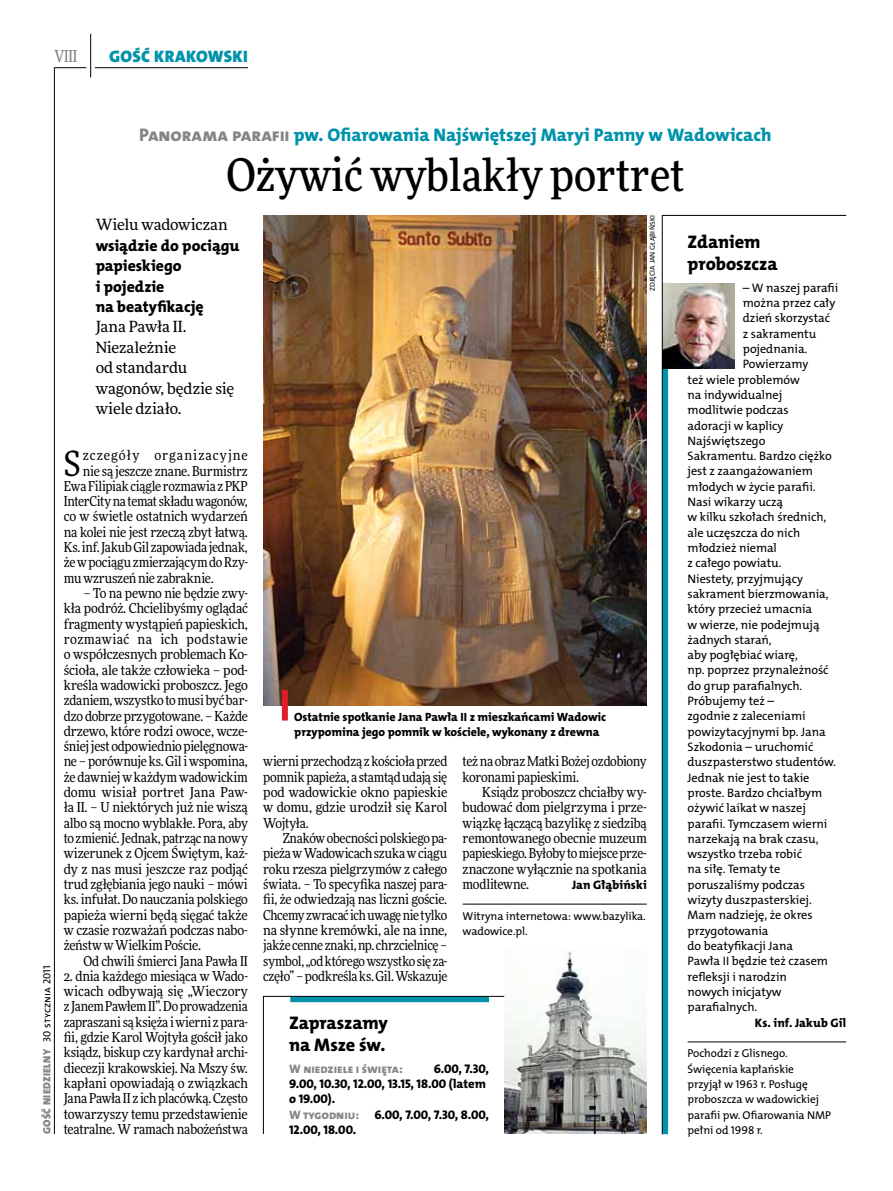
<style>
.page{position:relative;width:893px;height:1191px;background:#fff}
.page>*{position:absolute;margin:0;border:0;box-sizing:border-box;transform-origin:0 0}
.t1{font:500 45px "Freeday Narrow";color:#000}
.t2{font:34.8px "Freeday Narrow News";color:#000}
.t3{font:18.3px "The Mix HP8 Ex Bld";letter-spacing:-.005em;color:#0093aa}
.t4{font:18.3px/21.6px "The Mix HP8 Ex Bld";letter-spacing:-.005em;color:#000}
.t5{font:16.65px "The Mix HP9 Blk";letter-spacing:.02em;color:#0093aa}
.t6{font:500 16.5px "Freeday Narrow";color:#858486;scale:.9 1}
.t7{font:15.75px/20.4px "The Mix HP8 Ex Bld";color:#000}
.t8{font:15.45px/20.4px "Freeday News";letter-spacing:-.01em;color:#000}
.t9{font:13.65px/15.3px "Freeday Narrow News";letter-spacing:-.015em;color:#000;text-align:justify}
.t10{font:13.65px "Freeday Narrow News";letter-spacing:.07em;color:#000}
.t11{font:12.6px/15.3px "The Mix HP8 Ex Bld";letter-spacing:-.005em;color:#000}
.t12{font:12.3px "The Mix HP5 Plain";letter-spacing:-.005em;color:#000}
.t13{font:12.3px "The Mix HP8 Ex Bld";letter-spacing:.005em;color:#000}
.t14{font:12.3px "The Mix HP8 Ex Bld";color:#858486}
.t15{font:12px/15.3px "The Mix HP8 Ex Bld";letter-spacing:-.005em;color:#000}
.t16{font:11.4px/15.3px "The Mix HP5 Plain";letter-spacing:-.005em;color:#000}
.t17{font:10.5px "The Mix HP9 Blk";letter-spacing:.025em;color:#858486}
.t18{font:10.5px "The Mix HP5 Plain";color:#000}
.t19{font:7.2px "The Mix HP5 Plain";letter-spacing:.015em;color:#000}
.s1{color:#858486}
.s2{font-size:12.3px;color:#858486}
</style>
<div class="page">
<hr style="left:54px;top:67px;width:1px;height:1067px;background:#000">
<hr style="left:90px;top:34px;width:1px;height:43px;background:#000">
<hr style="left:54px;top:67px;width:32px;height:1px;background:#000">
<hr style="left:95px;top:67px;width:153px;height:1px;background:#000">
<hr style="left:463px;top:904px;width:184px;height:1px;background:#000">
<img style="left:263px;top:215px;width:384px;height:490px">
<div style="left:282px;top:690px;width:6px;height:30px;background:#df1e2a"></div>
<img style="left:504px;top:950px;width:143px;height:184px">
<svg style="left:263px;top:996px;width:242px;height:138px"></svg>
<svg style="left:662px;top:215px;width:185px;height:919px"></svg>
<p class="t6" style="left:54px;top:46px;width:27px">VIII</p>
<p class="t5" style="left:109px;top:46px;width:140px">GOŚĆ KRAKOWSKI</p>
<h3 class="t3" style="left:139px;top:123px;width:634px"><span class="s1">Panorama parafii</span> pw. Ofiarowania Najświętszej Maryi Panny w Wadowicach</h3>
<h1 class="t1" style="left:226px;top:147px;width:459px">Ożywić wyblakły portret</h1>
<p class="t8" style="left:96px;top:214px;width:133px">Wielu wadowiczan</p>
<p class="t7" style="left:96px;top:235px;width:145px">wsiądzie do pociągu papieskiego<br>i pojedzie<br>na beatyfikację</p>
<p class="t8" style="left:96px;top:316px;width:140px">Jana Pawła II.<br>Niezależnie<br>od standardu wagonów, będzie się wiele działo.</p>
<p class="t18" style="left:40px;top:1042px;width:78px;rotate:-90deg">30 stycznia 2011</p>
<p class="t17" style="left:40px;top:1134px;width:86px;rotate:-90deg">GOŚĆ NIEDZIELNY</p>
<h2 class="t2" style="left:64px;top:442px;width:18px">S</h2>
<p class="t10" style="left:83px;top:447px;width:166px">zczegóły organizacyjne</p>
<p class="t9" style="left:83px;top:463px;width:167px">nie są jeszcze znane. Burmistrz</p>
<p class="t9" style="left:64px;top:478px;width:186px">Ewa Filipiak ciągle rozmawia z PKP</p>
<p class="t9" style="left:64px;top:493px;width:186px">InterCity na temat składu wagonów,</p>
<p class="t9" style="left:64px;top:509px;width:186px">co w świetle ostatnich wydarzeń</p>
<p class="t9" style="left:64px;top:524px;width:186px">na kolei nie jest rzeczą zbyt łatwą.</p>
<p class="t9" style="left:64px;top:539px;width:186px">Ks. inf. Jakub Gil zapowiada jednak,</p>
<p class="t9" style="left:64px;top:555px;width:186px">że w pociągu zmierzającym do Rzy-</p>
<p class="t9" style="left:64px;top:570px;width:151px">mu wzruszeń nie zabraknie.</p>
<p class="t9" style="left:64px;top:585px;width:186px;text-indent:20px">– To na pewno nie będzie zwy&shy;kła podróż. Chcielibyśmy oglądać fragmenty wystąpień papieskich, rozmawiać na ich podstawie o współczesnych problemach Ko&shy;ścioła, ale także człowieka – pod&shy;kreśla wadowicki proboszcz. Jego zdaniem, wszystko to musi być bar&shy;dzo dobrze przygotowane. – Każde drzewo, które rodzi owoce, wcze&shy;śniej jest odpowiednio pielęgnowa&shy;ne – porównuje ks. Gil i wspomina, że dawniej w każdym wadowickim domu wisiał portret Jana Paw&shy;ła II. – U niektórych już nie wiszą albo są mocno wyblakłe. Pora, aby to zmienić. Jednak, patrząc na nowy wizerunek z Ojcem Świętym, każ&shy;dy z nas musi jeszcze raz podjąć trud zgłębiania jego nauki – mówi ks. infułat. Do nauczania polskiego papieża wierni będą sięgać także w czasie rozważań podczas nabo&shy;żeństw w Wielkim Poście.</p>
<p class="t9" style="left:83px;top:953px;width:166px">Od chwili śmierci Jana Pawła II</p>
<p class="t9" style="left:64px;top:968px;width:186px">2. dnia każdego miesiąca w Wado&shy;wicach odbywają się „Wieczory z Janem Pawłem II”. Do prowadzenia zapraszani są księża i wierni z para&shy;fii, gdzie Karol Wojtyła gościł jako ksiądz, biskup czy kardynał archi&shy;diecezji krakowskiej. Na Mszy św. kapłani opowiadają o związkach Jana Pawła II z ich placówką. Często towarzyszy temu przedstawienie teatralne. W ramach nabożeństwa</p>
<p class="t19" style="left:648px;top:291px;width:77px;rotate:-90deg">zdjęcia Jan Głąbiński</p>
<p class="t15" style="left:294px;top:709px;width:313px">Ostatnie spotkanie Jana Pawła II z mieszkańcami Wadowic przypomina jego pomnik w kościele, wykonany z drewna</p>
<p class="t9" style="left:263px;top:754px;width:186px">wierni przechodzą z kościoła przed pomnik papieża, a stamtąd udają się pod wadowickie okno papieskie w domu, gdzie urodził się Karol Wojtyła.</p>
<p class="t9" style="left:263px;top:830px;width:186px;text-indent:20px">Znaków obecności polskiego pa&shy;pieża w Wadowicach szuka w ciągu roku rzesza pielgrzymów z całego świata. – To specyfika naszej para&shy;fii, że odwiedzają nas liczni goście.<br>Chcemy zwracać ich uwagę nie tylko na słynne kremówki, ale na inne, jakże cenne znaki, np. chrzcielnicę – symbol, „od którego wszystko się za&shy;częło” – podkreśla ks. Gil. Wskazuje</p>
<p class="t9" style="left:463px;top:754px;width:186px">też na obraz Matki Bożej ozdobiony koronami papieskimi.</p>
<p class="t9" style="left:463px;top:784px;width:186px;text-indent:20px">Ksiądz proboszcz chciałby wy&shy;budować dom pielgrzyma i prze&shy;wiązkę łączącą bazylikę z siedzibą remontowanego obecnie muzeum papieskiego. Byłoby to miejsce prze&shy;znaczone wyłącznie na spotkania modlitewne.</p>
<p class="t13" style="left:572px;top:877px;width:76px">Jan Głąbiński</p>
<p class="t16" style="left:463px;top:908px;width:185px">Witryna internetowa: www.bazylika. wadowice.pl.</p>
<h3 class="t4" style="left:289px;top:1012px;width:100px">Zapraszamy na Msze św.</h3>
<p class="t14" style="left:289px;top:1060px;width:115px">W niedziele i święta:</p>
<p class="t11" style="left:289px;top:1061px;width:201px;text-indent:145px">6.00, 7.30,<br>9.00, 10.30, 12.00, 13.15, 18.00 (latem o 19.00).<br><span class="s2">W tygodniu:</span> 6.00, 7.00, 7.30, 8.00,<br>12.00, 18.00.</p>
<h3 class="t4" style="left:688px;top:231px;width:92px">Zdaniem proboszcza</h3>
<p class="t12" style="left:743px;top:280px;width:97px">– W naszej parafii</p>
<p class="t12" style="left:743px;top:295px;width:94px">można przez cały</p>
<p class="t12" style="left:743px;top:310px;width:89px">dzień skorzystać</p>
<p class="t12" style="left:743px;top:326px;width:75px">z sakramentu</p>
<p class="t12" style="left:743px;top:341px;width:66px">pojednania.</p>
<p class="t12" style="left:743px;top:356px;width:67px">Powierzamy</p>
<p class="t12" style="left:688px;top:371px;width:114px">też wiele problemów</p>
<p class="t12" style="left:688px;top:387px;width:96px">na indywidualnej</p>
<p class="t12" style="left:688px;top:402px;width:103px">modlitwie podczas</p>
<p class="t12" style="left:688px;top:417px;width:97px">adoracji w kaplicy</p>
<p class="t12" style="left:688px;top:433px;width:79px">Najświętszego</p>
<p class="t12" style="left:688px;top:448px;width:146px">Sakramentu. Bardzo ciężko</p>
<p class="t12" style="left:688px;top:463px;width:127px">jest z zaangażowaniem</p>
<p class="t12" style="left:688px;top:479px;width:130px">młodych w życie parafii.</p>
<p class="t12" style="left:688px;top:494px;width:97px">Nasi wikarzy uczą</p>
<p class="t12" style="left:688px;top:509px;width:140px">w kilku szkołach średnich,</p>
<p class="t12" style="left:688px;top:524px;width:114px">ale uczęszcza do nich</p>
<p class="t12" style="left:688px;top:540px;width:91px">młodzież niemal</p>
<p class="t12" style="left:688px;top:555px;width:95px">z całego powiatu.</p>
<p class="t12" style="left:688px;top:570px;width:117px">Niestety, przyjmujący</p>
<p class="t12" style="left:688px;top:586px;width:142px">sakrament bierzmowania,</p>
<p class="t12" style="left:688px;top:601px;width:126px">który przecież umacnia</p>
<p class="t12" style="left:688px;top:616px;width:134px">w wierze, nie podejmują</p>
<p class="t12" style="left:688px;top:632px;width:86px">żadnych starań,</p>
<p class="t12" style="left:688px;top:647px;width:112px">aby pogłębiać wiarę,</p>
<p class="t12" style="left:688px;top:662px;width:143px">np. poprzez przynależność</p>
<p class="t12" style="left:688px;top:677px;width:116px">do grup parafialnych.</p>
<p class="t12" style="left:688px;top:693px;width:88px">Próbujemy też –</p>
<p class="t12" style="left:688px;top:708px;width:120px">zgodnie z zaleceniami</p>
<p class="t12" style="left:688px;top:723px;width:140px">powizytacyjnymi bp. Jana</p>
<p class="t12" style="left:688px;top:739px;width:127px">Szkodonia – uruchomić</p>
<p class="t12" style="left:688px;top:754px;width:150px">duszpasterstwo studentów.</p>
<p class="t12" style="left:688px;top:769px;width:123px">Jednak nie jest to takie</p>
<p class="t12" style="left:688px;top:785px;width:136px">proste. Bardzo chciałbym</p>
<p class="t12" style="left:688px;top:800px;width:120px">ożywić laikat w naszej</p>
<p class="t12" style="left:688px;top:815px;width:141px">parafii. Tymczasem wierni</p>
<p class="t12" style="left:688px;top:830px;width:132px">narzekają na brak czasu,</p>
<p class="t12" style="left:688px;top:846px;width:116px">wszystko trzeba robić</p>
<p class="t12" style="left:688px;top:861px;width:94px">na siłę. Tematy te</p>
<p class="t12" style="left:688px;top:876px;width:119px">poruszaliśmy podczas</p>
<p class="t12" style="left:688px;top:892px;width:126px">wizyty duszpasterskiej.</p>
<p class="t12" style="left:688px;top:907px;width:127px">Mam nadzieję, że okres</p>
<p class="t12" style="left:688px;top:922px;width:83px">przygotowania</p>
<p class="t12" style="left:688px;top:938px;width:107px">do beatyfikacji Jana</p>
<p class="t12" style="left:688px;top:953px;width:142px">Pawła II będzie też czasem</p>
<p class="t12" style="left:688px;top:968px;width:101px">refleksji i narodzin</p>
<p class="t12" style="left:688px;top:983px;width:96px">nowych inicjatyw</p>
<p class="t12" style="left:688px;top:999px;width:71px">parafialnych.</p>
<p class="t13" style="left:755px;top:1014px;width:93px">Ks. inf. Jakub Gil</p>
<p class="t16" style="left:688px;top:1046px;width:145px">Pochodzi z Glisnego.<br>Święcenia kapłańskie<br>przyjął w 1963 r. Posługę proboszcza w wadowickiej parafii pw. Ofiarowania NMP pełni od 1998 r.</p>
</div>
